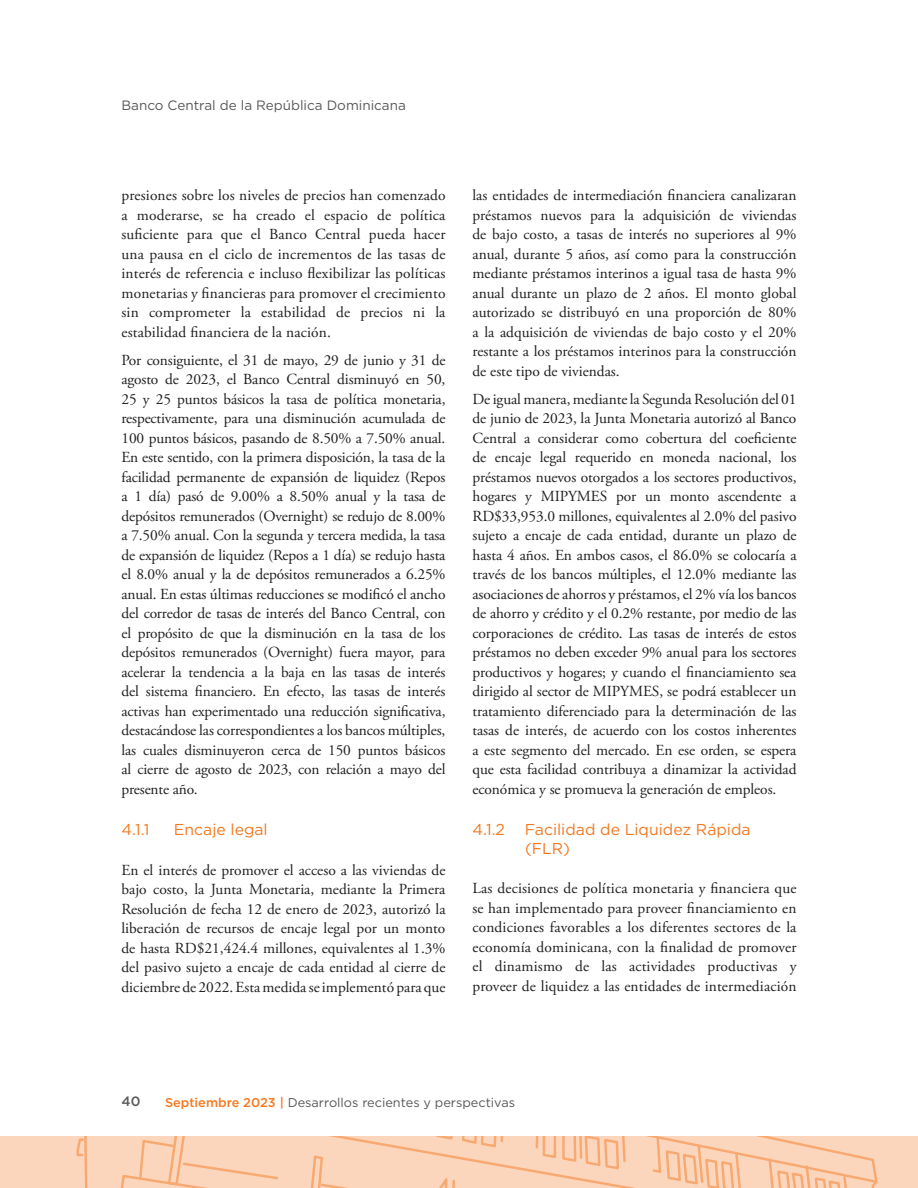
<style>
.page{position:relative;width:918px;height:1188px;background:#fff}
.page>*{position:absolute;margin:0;border:0;box-sizing:border-box;transform-origin:0 0}
.t1{font:15.75px/18.9px "Gotham";color:#f47820}
.t2{font:15.3px/19.5px "Adobe Garamond Pro";color:#221f1f;text-align:justify}
.t3{font:13.5px "Gotham";color:#57585a}
.t4{font:500 13.5px "Gotham";color:#57585a}
.t5{font:12.75px "Gotham";color:#57585a}
.s1{font-weight:500;color:#f47820}
</style>
<div class="page">
<svg style="left:15px;top:1137px;width:901px;height:51px;background:#fad0b3"></svg>
<p class="t3" style="left:122px;top:98px;width:286px">Banco Central de la República Dominicana</p>
<p class="t2" style="left:122px;top:186px;width:326px">presiones sobre los niveles de precios han comenzado a moderarse, se ha creado el espacio de política suficiente para que el Banco Central pueda hacer una pausa en el ciclo de incrementos de las tasas de interés de referencia e incluso flexibilizar las políticas monetarias y financieras para promover el crecimiento sin comprometer la estabilidad de precios ni la estabilidad financiera de la nación.</p>
<p class="t2" style="left:122px;top:350px;width:326px">Por consiguiente, el 31 de mayo, 29 de junio y 31 de agosto de 2023, el Banco Central disminuyó en 50, 25 y 25 puntos básicos la tasa de política monetaria, respectivamente, para una disminución acumulada de 100 puntos básicos, pasando de 8.50% a 7.50% anual.<br>En este sentido, con la primera disposición, la tasa de la facilidad permanente de expansión de liquidez (Repos a 1 día) pasó de 9.00% a 8.50% anual y la tasa de depósitos remunerados (Overnight) se redujo de 8.00% a 7.50% anual. Con la segunda y tercera medida, la tasa de expansión de liquidez (Repos a 1 día) se redujo hasta el 8.0% anual y la de depósitos remunerados a 6.25% anual. En estas últimas reducciones se modificó el ancho del corredor de tasas de interés del Banco Central, con el propósito de que la disminución en la tasa de los depósitos remunerados (Overnight) fuera mayor, para acelerar la tendencia a la baja en las tasas de interés del sistema financiero. En efecto, las tasas de interés activas han experimentado una reducción significativa, destacándose las correspondientes a los bancos múltiples, las cuales disminuyeron cerca de 150 puntos básicos al cierre de agosto de 2023, con relación a mayo del presente año.</p>
<p class="t1" style="left:122px;top:820px;width:29px">4.1.1</p>
<p class="t1" style="left:174px;top:820px;width:95px">Encaje legal</p>
<p class="t2" style="left:122px;top:860px;width:326px">En el interés de promover el acceso a las viviendas de bajo costo, la Junta Monetaria, mediante la Primera Resolución de fecha 12 de enero de 2023, autorizó la liberación de recursos de encaje legal por un monto de hasta RD$21,424.4 millones, equivalentes al 1.3% del pasivo sujeto a encaje de cada entidad al cierre de diciembre de 2022. Esta medida se implementó para que</p>
<p class="t2" style="left:472px;top:186px;width:326px">las entidades de intermediación financiera canalizaran préstamos nuevos para la adquisición de viviendas de bajo costo, a tasas de interés no superiores al 9% anual, durante 5 años, así como para la construcción mediante préstamos interinos a igual tasa de hasta 9% anual durante un plazo de 2 años. El monto global autorizado se distribuyó en una proporción de 80% a la adquisición de viviendas de bajo costo y el 20% restante a los préstamos interinos para la construcción de este tipo de viviendas.</p>
<p class="t2" style="left:472px;top:389px;width:326px">De igual manera, mediante la Segunda Resolución del 01 de junio de 2023, la Junta Monetaria autorizó al Banco Central a considerar como cobertura del coeficiente de encaje legal requerido en moneda nacional, los préstamos nuevos otorgados a los sectores productivos, hogares y MIPYMES por un monto ascendente a RD$33,953.0 millones, equivalentes al 2.0% del pasivo sujeto a encaje de cada entidad, durante un plazo de hasta 4 años. En ambos casos, el 86.0% se colocaría a través de los bancos múltiples, el 12.0% mediante las asociaciones de ahorros y préstamos, el 2% vía los bancos de ahorro y crédito y el 0.2% restante, por medio de las corporaciones de crédito. Las tasas de interés de estos préstamos no deben exceder 9% anual para los sectores productivos y hogares; y cuando el financiamiento sea dirigido al sector de MIPYMES, se podrá establecer un tratamiento diferenciado para la determinación de las tasas de interés, de acuerdo con los costos inherentes a este segmento del mercado. En ese orden, se espera que esta facilidad contribuya a dinamizar la actividad económica y se promueva la generación de empleos.</p>
<p class="t1" style="left:472px;top:820px;width:34px">4.1.2</p>
<p class="t1" style="left:525px;top:820px;width:227px">Facilidad de Liquidez Rápida (FLR)</p>
<p class="t2" style="left:472px;top:879px;width:326px">Las decisiones de política monetaria y financiera que se han implementado para proveer financiamiento en condiciones favorables a los diferentes sectores de la economía dominicana, con la finalidad de promover el dinamismo de las actividades productivas y proveer de liquidez a las entidades de intermediación</p>
<p class="t4" style="left:122px;top:1094px;width:20px">40</p>
<p class="t5" style="left:165px;top:1096px;width:352px"><span class="s1">Septiembre 2023 |</span> Desarrollos recientes y perspectivas</p>
</div>
